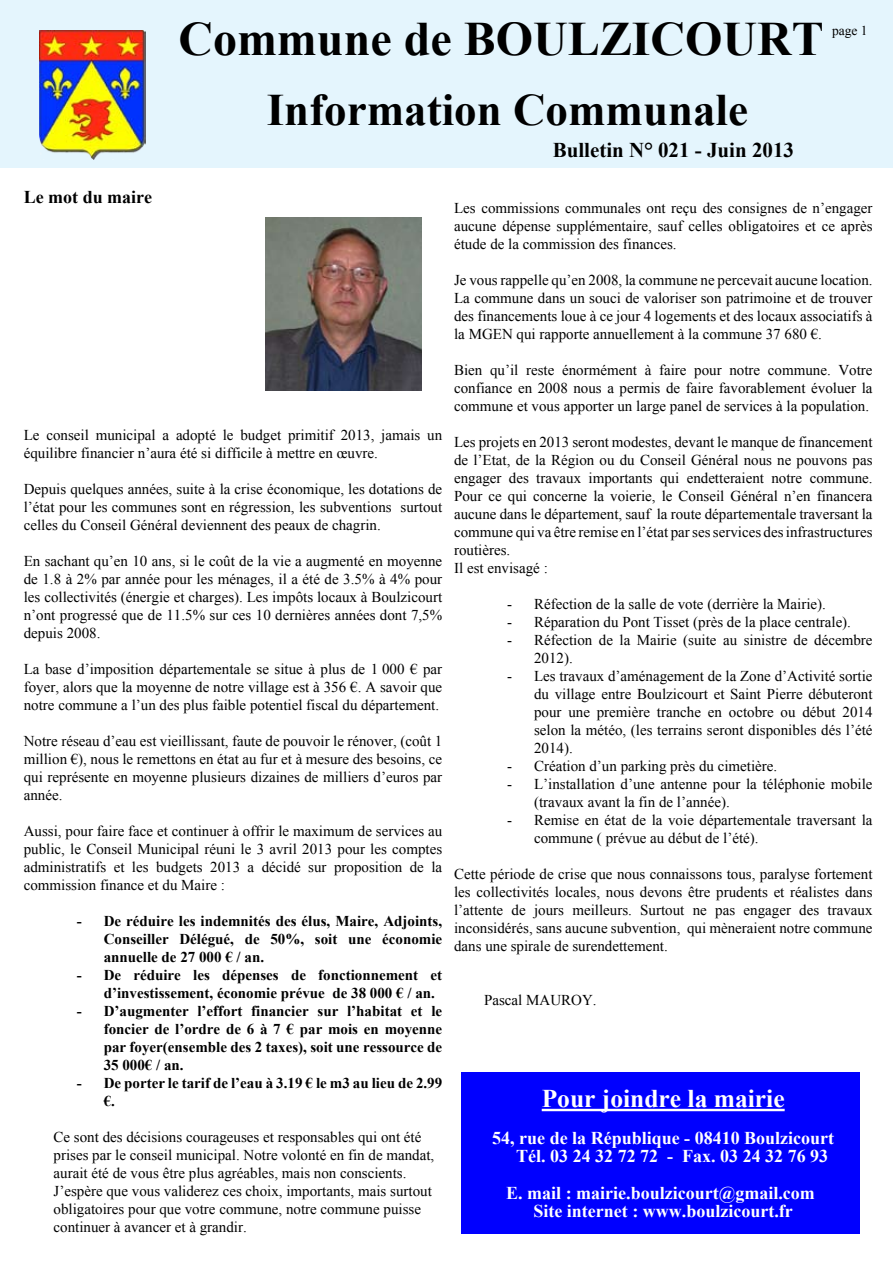
<style>
.page{position:relative;width:893px;height:1263px;background:#fff}
.page>*{position:absolute;margin:0;border:0;box-sizing:border-box;transform-origin:0 0}
.t1{font:700 48px "Times New Roman";color:#000}
.t2{font:700 45px "Times New Roman";color:#000}
.t3{font:700 25.5px "Times New Roman";color:#fff}
.t4{font:700 21px "Times New Roman";color:#000}
.t5{font:700 18px/18.3px "Times New Roman";color:#fff}
.t6{font:700 18px "Times New Roman";color:#000}
.t7{font:15px/18px "Times New Roman";color:#000;text-align:justify}
.t8{font:700 15px/18px "Times New Roman";color:#000;text-align:justify}
.t9{font:13.5px "Times New Roman";color:#000}
</style>
<div class="page">
<div style="left:1px;top:0;width:892px;height:168px;background:#e4f5fd"></div>
<img style="left:39px;top:31px;width:107px;height:129px">
<div style="left:461px;top:1073px;width:399px;height:161px;background:#00f"></div>
<hr style="left:542px;top:1109px;width:243px;height:2px;background:#fff">
<img style="left:265px;top:217px;width:157px;height:173px">
<h1 class="t1" style="left:178px;top:6px;width:647px">Commune de BOULZICOURT</h1>
<h2 class="t2" style="left:267px;top:79px;width:483px">Information Communale</h2>
<h3 class="t4" style="left:553px;top:135px;width:243px">Bulletin N° 021 - Juin 2013</h3>
<p class="t9" style="left:832px;top:21px;width:37px">page 1</p>
<p class="t6" style="left:24px;top:184px;width:130px">Le mot du maire</p>
<p class="t7" style="left:24px;top:426px;width:420px">Le conseil municipal a adopté le budget primitif 2013, jamais un équilibre financier n’aura été si difficile à mettre en œuvre.</p>
<p class="t7" style="left:24px;top:480px;width:420px">Depuis quelques années, suite à la crise économique, les dotations de l’état pour les communes sont en régression, les subventions surtout celles du Conseil Général deviennent des peaux de chagrin.</p>
<p class="t7" style="left:24px;top:552px;width:420px">En sachant qu’en 10 ans, si le coût de la vie a augmenté en moyenne de 1.8 à 2% par année pour les ménages, il a été de 3.5% à 4% pour les collectivités (énergie et charges). Les impôts locaux à Boulzicourt n’ont progressé que de 11.5% sur ces 10 dernières années dont 7,5% depuis 2008.</p>
<p class="t7" style="left:24px;top:660px;width:420px">La base d’imposition départementale se situe à plus de 1 000 € par foyer, alors que la moyenne de notre village est à 356 €. A savoir que notre commune a l’un des plus faible potentiel fiscal du département.</p>
<p class="t7" style="left:24px;top:732px;width:420px">Notre réseau d’eau est vieillissant, faute de pouvoir le rénover, (coût 1 million €), nous le remettons en état au fur et à mesure des besoins, ce qui représente en moyenne plusieurs dizaines de milliers d’euros par année.</p>
<p class="t7" style="left:24px;top:822px;width:420px">Aussi, pour faire face et continuer à offrir le maximum de services au public, le Conseil Municipal réuni le 3 avril 2013 pour les comptes administratifs et les budgets 2013 a décidé sur proposition de la commission finance et du Maire :</p>
<p class="t8" style="left:104px;top:912px;width:340px;text-indent:-27px">- De réduire les indemnités des élus, Maire, Adjoints, Conseiller Délégué, de 50%, soit une économie annuelle de 27 000 € / an.</p>
<p class="t8" style="left:104px;top:966px;width:340px;text-indent:-27px">- De réduire les dépenses de fonctionnement et d’investissement, économie prévue de 38 000 € / an.</p>
<p class="t8" style="left:104px;top:1002px;width:340px;text-indent:-27px">- D’augmenter l’effort financier sur l’habitat et le foncier de l’ordre de 6 à 7 € par mois en moyenne par foyer(ensemble des 2 taxes), soit une ressource de 35 000€ / an.</p>
<p class="t8" style="left:104px;top:1074px;width:340px;text-indent:-27px">- De porter le tarif de l’eau à 3.19 € le m3 au lieu de 2.99 €.</p>
<p class="t7" style="left:54px;top:1128px;width:382px;text-align:left">Ce sont des décisions courageuses et responsables qui ont été prises par le conseil municipal. Notre volonté en fin de mandat, aurait été de vous être plus agréables, mais non conscients.<br>J’espère que vous validerez ces choix, importants, mais surtout obligatoires pour que votre commune, notre commune puisse continuer à avancer et à grandir.</p>
<p class="t7" style="left:454px;top:199px;width:420px">Les commissions communales ont reçu des consignes de n’engager aucune dépense supplémentaire, sauf celles obligatoires et ce après étude de la commission des finances.</p>
<p class="t7" style="left:454px;top:271px;width:420px">Je vous rappelle qu’en 2008, la commune ne percevait aucune location.<br>La commune dans un souci de valoriser son patrimoine et de trouver des financements loue à ce jour 4 logements et des locaux associatifs à la MGEN qui rapporte annuellement à la commune 37 680 €.</p>
<p class="t7" style="left:454px;top:361px;width:420px">Bien qu’il reste énormément à faire pour notre commune. Votre confiance en 2008 nous a permis de faire favorablement évoluer la commune et vous apporter un large panel de services à la population.</p>
<p class="t7" style="left:454px;top:433px;width:420px;text-align:left">Les projets en 2013 seront modestes, devant le manque de financement de l’Etat, de la Région ou du Conseil Général nous ne pouvons pas engager des travaux importants qui endetteraient notre commune.<br>Pour ce qui concerne la voierie, le Conseil Général n’en financera aucune dans le département, sauf la route départementale traversant la commune qui va être remise en l’état par ses services des infrastructures routières.<br>Il est envisagé :</p>
<p class="t7" style="left:507px;top:595px;width:320px">- Réfection de la salle de vote (derrière la Mairie).</p>
<p class="t7" style="left:507px;top:613px;width:346px">- Réparation du Pont Tisset (près de la place centrale).</p>
<p class="t7" style="left:534px;top:631px;width:340px;text-indent:-27px">- Réfection de la Mairie (suite au sinistre de décembre<br>2012).</p>
<p class="t7" style="left:534px;top:667px;width:340px;text-indent:-27px">- Les travaux d’aménagement de la Zone d’Activité sortie du village entre Boulzicourt et Saint Pierre débuteront pour une première tranche en octobre ou début 2014 selon la météo, (les terrains seront disponibles dés l’été 2014).</p>
<p class="t7" style="left:507px;top:757px;width:272px">- Création d’un parking près du cimetière.</p>
<p class="t7" style="left:534px;top:775px;width:340px;text-indent:-27px">- L’installation d’une antenne pour la téléphonie mobile (travaux avant la fin de l’année).</p>
<p class="t7" style="left:534px;top:811px;width:340px;text-indent:-27px">- Remise en état de la voie départementale traversant la commune ( prévue au début de l’été).</p>
<p class="t7" style="left:454px;top:865px;width:420px">Cette période de crise que nous connaissons tous, paralyse fortement les collectivités locales, nous devons être prudents et réalistes dans l’attente de jours meilleurs. Surtout ne pas engager des travaux inconsidérés, sans aucune subvention, qui mèneraient notre commune dans une spirale de surendettement.</p>
<p class="t7" style="left:484px;top:991px;width:114px">Pascal MAUROY.</p>
<h3 class="t3" style="left:542px;top:1081px;width:244px">Pour joindre la mairie</h3>
<p class="t5" style="left:516px;top:1128px;width:320px;text-indent:-24px">54, rue de la République - 08410 Boulzicourt<br>Tél. 03 24 32 72 72 - Fax. 03 24 32 76 93</p>
<p class="t5" style="left:506px;top:1183px;width:310px;text-align:center">E. mail : mairie.boulzicourt@gmail.com<br>Site internet : www.boulzicourt.fr</p>
</div>
